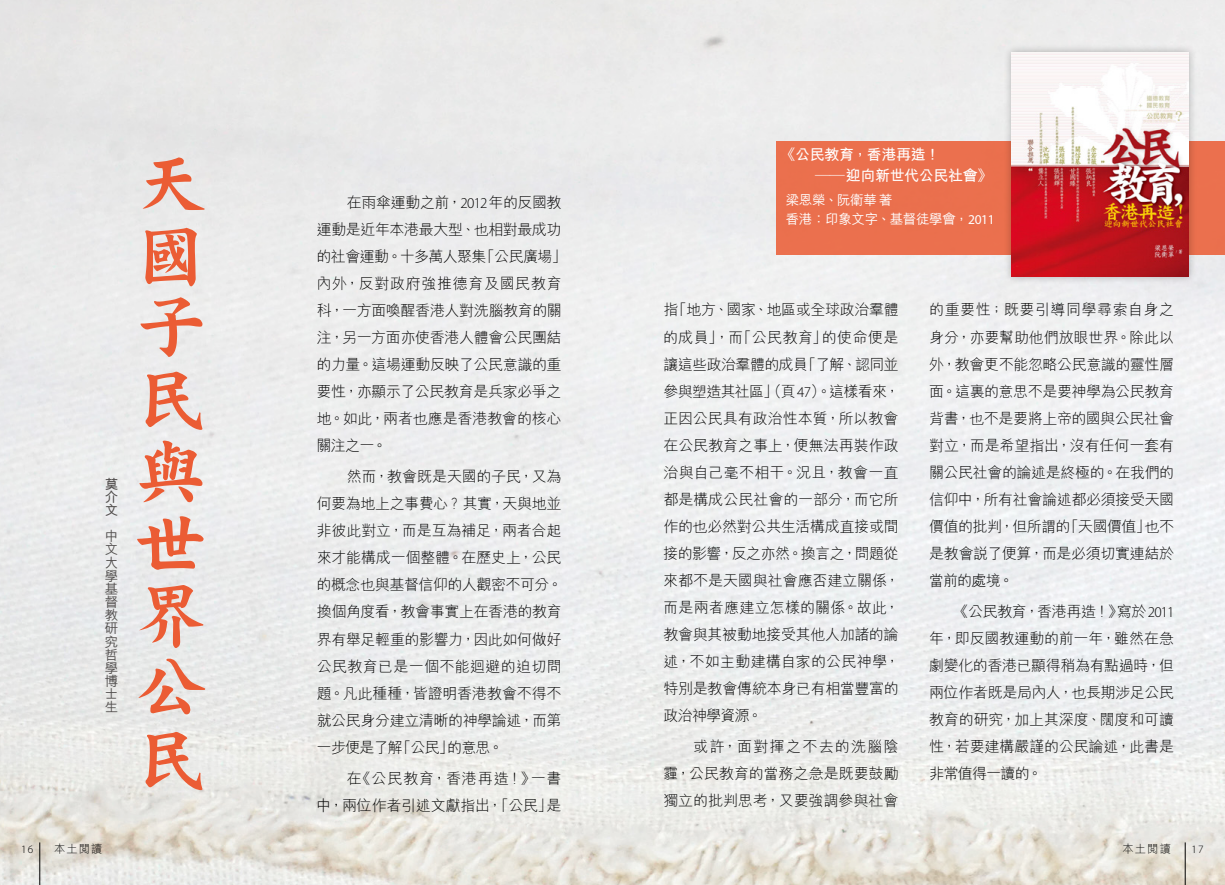
<style>
.page{position:relative;width:1225px;height:885px;background:#fff}
.page>*{position:absolute;margin:0;border:0;box-sizing:border-box;transform-origin:0 0}
.t1{font:72px/72px "DF Kai Shu HK W9";color:#eb5c34;text-align:justify}
.t2{font:300 15px/27px "M Hei HK";letter-spacing:-.02em;color:#000;text-align:justify}
.t3{font:700 15px/21px "M Hei HK";letter-spacing:-.025em;color:#fff}
.t4{font:500 13.5px/19.5px "M Hei HK";letter-spacing:-.025em;color:#fff}
.t5{font:500 13.5px/13.2px "M Hei HK";color:#4f4c4b;text-align:justify}
.t6{font:700 13.5px/13.2px "M Hei HK";color:#4f4c4b;text-align:justify}
.t7{font:300 11.25px "M Hei HK";letter-spacing:.1em;color:#000}
.t8{font:300 11.25px "Myriad Pro";color:#000}
.s1{font-family:"Myriad Pro"}
.s2{font-family:"Myriad Pro";font-weight:400}
</style>
<div class="page">
<img style="left:0;top:0;width:1225px;height:884px">
<div style="left:776px;top:141px;width:449px;height:113px;background:#eb704e"></div>
<div style="left:1003px;top:44px;width:194px;height:240px;background:#000;opacity:.26"></div>
<img style="left:1011px;top:52px;width:177px;height:224px">
<hr style="left:39px;top:842px;width:1px;height:42px;background:#000">
<hr style="left:1184px;top:842px;width:1px;height:42px;background:#000">
<p class="t6" style="left:105px;top:476px;width:14px">莫介文</p>
<p class="t5" style="left:105px;top:528px;width:15px">中文大學基督教研究哲學博士生</p>
<h1 class="t1" style="left:135px;top:146px;width:72px">天國子民與世界公民</h1>
<p class="t2" style="left:316px;top:188px;width:252px;text-align:left;text-indent:30px">在雨傘運動之前，<span class="s1">2012</span>年的反國教運動是近年本港最大型、也相對最成功的社會運動。十多萬人聚集「公民廣場」內外，反對政府強推德育及國民教育科，一方面喚醒香港人對洗腦教育的關注，另一方面亦使香港人體會公民團結的力量。這場運動反映了公民意識的重要性，亦顯示了公民教育是兵家必爭之地。如此，兩者也應是香港教會的核心關注之一。</p>
<p class="t2" style="left:316px;top:463px;width:247px;text-indent:30px">然而，教會既是天國的子民，又為何要為地上之事費心？其實，天與地並非彼此對立，而是互為補足，兩者合起來才能構成一個整體。在歷史上，公民的概念也與基督信仰的人觀密不可分。換個角度看，教會事實上在香港的教育界有舉足輕重的影響力，因此如何做好公民教育已是一個不能迴避的迫切問題。凡此種種，皆證明香港教會不得不就公民身分建立清晰的神學論述，而第一步便是了解「公民」的意思。</p>
<p class="t2" style="left:316px;top:764px;width:246px;text-align:right">在《公民教育，香港再造！》一書<br>中，兩位作者引述文獻指出，「公民」是</p>
<p class="t3" style="left:815px;top:143px;width:179px;text-indent:-34px">《公民教育，香港再造！<br>——迎向新世代公民社會》</p>
<p class="t4" style="left:786px;top:189px;width:210px">梁恩榮、阮衛華著　<br>香港：印象文字、基督徒學會，<span class="s2">2011</span></p>
<p class="t2" style="left:663px;top:296px;width:238px">指「地方、國家、地區或全球政治羣體的成員」，而「公民教育」的使命便是讓這些政治羣體的成員「了解、認同並參與塑造其社區」（頁<span class="s1">47</span>）。這樣看來，正因公民具有政治性本質，所以教會在公民教育之事上，便無法再裝作政治與自己毫不相干。況且，教會一直都是構成公民社會的一部分，而它所作的也必然對公共生活構成直接或間接的影響，反之亦然。換言之，問題從來都不是天國與社會應否建立關係，而是兩者應建立怎樣的關係。故此，教會與其被動地接受其他人加諸的論述，不如主動建構自家的公民神學，特別是教會傳統本身已有相當豐富的政治神學資源。</p>
<p class="t2" style="left:663px;top:732px;width:237px;text-indent:30px">或許，面對揮之不去的洗腦陰霾，公民教育的當務之急是既要鼓勵獨立的批判思考，又要強調參與社會</p>
<p class="t2" style="left:929px;top:296px;width:247px">的重要性；既要引導同學尋索自身之身分，亦要幫助他們放眼世界。除此以外，教會更不能忽略公民意識的靈性層面。這裏的意思不是要神學為公民教育背書，也不是要將上帝的國與公民社會對立，而是希望指出，沒有任何一套有關公民社會的論述是終極的。在我們的信仰中，所有社會論述都必須接受天國價值的批判，但所謂的「天國價值」也不是教會說了便算，而是必須切實連結於當前的處境。</p>
<p class="t2" style="left:929px;top:597px;width:247px;text-indent:24px">《公民教育，香港再造！》寫於<span class="s1">2011</span>年，即反國教運動的前一年，雖然在急劇變化的香港已顯得稍為有點過時，但兩位作者既是局內人，也長期涉足公民教育的研究，加上其深度、闊度和可讀性，若要建構嚴謹的公民論述，此書是非常值得一讀的。</p>
<p class="t8" style="left:21px;top:841px;width:14px">16</p>
<p class="t7" style="left:54px;top:840px;width:50px">本土閱讀</p>
<p class="t7" style="left:1122px;top:840px;width:50px">本土閱讀</p>
<p class="t8" style="left:1191px;top:841px;width:14px">17</p>
</div>
